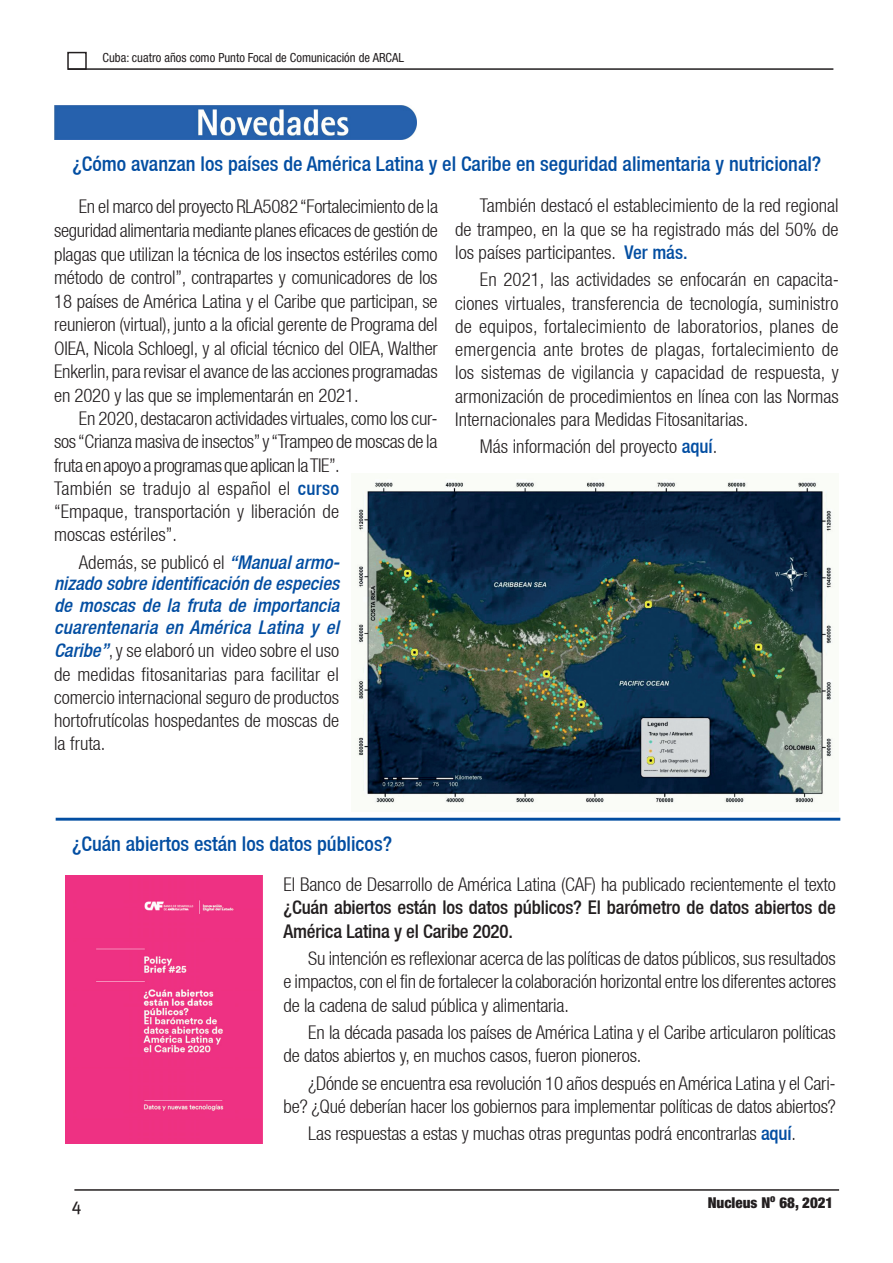
<style>
.page{position:relative;width:893px;height:1263px;background:#fff}
.page>*{position:absolute;margin:0;border:0;box-sizing:border-box;transform-origin:0 0}
.t1{font:500 condensed 20.4px "Helvetica Neue LT";color:#034ea2}
.t2{font:300 condensed 18.9px/23.2px "Helvetica Neue LT";letter-spacing:-.01em;color:#231f20;text-align:justify}
.t3{font:500 condensed 18.9px/23.2px "Helvetica Neue LT";letter-spacing:-.01em;color:#231f20}
.t4{font:18px "Meta";color:#231f20}
.t5{font:900 condensed 15px "Helvetica Neue LT Std";color:#231f20}
.t6{font:condensed 12.6px "Helvetica Neue LT Std";color:#231f20}
.s1{font-weight:500;color:#034ea2}
.s2{font-weight:500;font-style:italic;color:#034ea2}
</style>
<div class="page">
<hr style="left:74px;top:1189px;width:765px;height:2px;background:#231f20">
<div style="left:67px;top:52px;width:20px;height:18px;border:2px solid #231f20"></div>
<hr style="left:68px;top:68px;width:765px;height:2px;background:#231f20">
<img style="left:54px;top:106px;width:362px;height:33px">
<hr style="left:56px;top:818px;width:784px;height:3px;background:#034ea2">
<img style="left:357px;top:482px;width:476px;height:321px">
<img style="left:65px;top:876px;width:198px;height:267px">
<p class="t6" style="left:103px;top:50px;width:303px">Cuba: cuatro años como Punto Focal de Comunicación de ARCAL</p>
<p class="t1" style="left:72px;top:152px;width:750px">¿Cómo avanzan los países de América Latina y el Caribe en seguridad alimentaria y nutricional?</p>
<p class="t2" style="left:54px;top:195px;width:386px;text-indent:25px">En el marco del proyecto RLA5082 “Fortalecimiento de la seguridad alimentaria mediante planes eficaces de gestión de plagas que utilizan la técnica de los insectos estériles como método de control”, contrapartes y comunicadores de los 18 países de América Latina y el Caribe que participan, se reunieron (virtual), junto a la oficial gerente de Programa del OIEA, Nicola Schloegl, y al oficial técnico del OIEA, Walther Enkerlin, para revisar el avance de las acciones programadas en 2020 y las que se implementarán en 2021.</p>
<p class="t2" style="left:54px;top:407px;width:385px;text-align:left;text-indent:25px">En 2020, destacaron actividades virtuales, como los cur&shy;sos “Crianza masiva de insectos” y “Trampeo de moscas de la fruta en apoyo a programas que aplican la TIE”.<br>También se tradujo al español el <span class="s1">curso<br></span>“Empaque, transportación y liberación de<br>moscas estériles”.</p>
<p class="t2" style="left:54px;top:550px;width:287px;line-height:22.6px;text-indent:25px">Además, se publicó el <span class="s2">“Manual armo&shy;nizado sobre identificación de especies de moscas de la fruta de importancia cuarentenaria en América Latina y el Caribe”</span>, y se elaboró un video sobre el uso de medidas fitosanitarias para facilitar el comercio internacional seguro de productos hortofrutícolas hospedantes de moscas de la fruta.</p>
<p class="t2" style="left:455px;top:194px;width:385px;text-indent:25px">También destacó el establecimiento de la red regional de trampeo, en la que se ha registrado más del 50% de los países participantes. <span class="s1">Ver más.</span></p>
<p class="t2" style="left:455px;top:268px;width:385px;text-indent:25px">En 2021, las actividades se enfocarán en capacita&shy;ciones virtuales, transferencia de tecnología, suministro de equipos, fortalecimiento de laboratorios, planes de emergencia ante brotes de plagas, fortalecimiento de los sistemas de vigilancia y capacidad de respuesta, y armonización de procedimientos en línea con las Normas Internacionales para Medidas Fitosanitarias.</p>
<p class="t2" style="left:480px;top:435px;width:239px">Más información del proyecto <span class="s1">aquí</span>.</p>
<p class="t1" style="left:72px;top:832px;width:322px">¿Cuán abiertos están los datos públicos?</p>
<p class="t2" style="left:284px;top:873px;width:554px">El Banco de Desarrollo de América Latina (CAF) ha publicado recientemente el texto</p>
<p class="t3" style="left:284px;top:896px;width:554px">¿Cuán abiertos están los datos públicos? El barómetro de datos abiertos de<br>América Latina y el Caribe 2020.</p>
<p class="t2" style="left:284px;top:947px;width:554px;text-indent:25px">Su intención es reflexionar acerca de las políticas de datos públicos, sus resultados e impactos, con el fin de fortalecer la colaboración horizontal entre los diferentes actores de la cadena de salud pública y alimentaria.</p>
<p class="t2" style="left:284px;top:1020px;width:554px;text-indent:25px">En la década pasada los países de América Latina y el Caribe articularon políticas de datos abiertos y, en muchos casos, fueron pioneros.</p>
<p class="t2" style="left:284px;top:1071px;width:554px;text-align:right">¿Dónde se encuentra esa revolución 10 años después en América Latina y el Cari&shy;be? ¿Qué deberían hacer los gobiernos para implementar políticas de datos abiertos?</p>
<p class="t2" style="left:308px;top:1122px;width:489px">Las respuestas a estas y muchas otras preguntas podrá encontrarlas <span class="s1">aquí</span>.</p>
<p class="t4" style="left:72px;top:1194px;width:11px">4</p>
<p class="t5" style="left:708px;top:1193px;width:127px">Nucleus N<sup>o</sup> 68, 2021</p>
</div>
